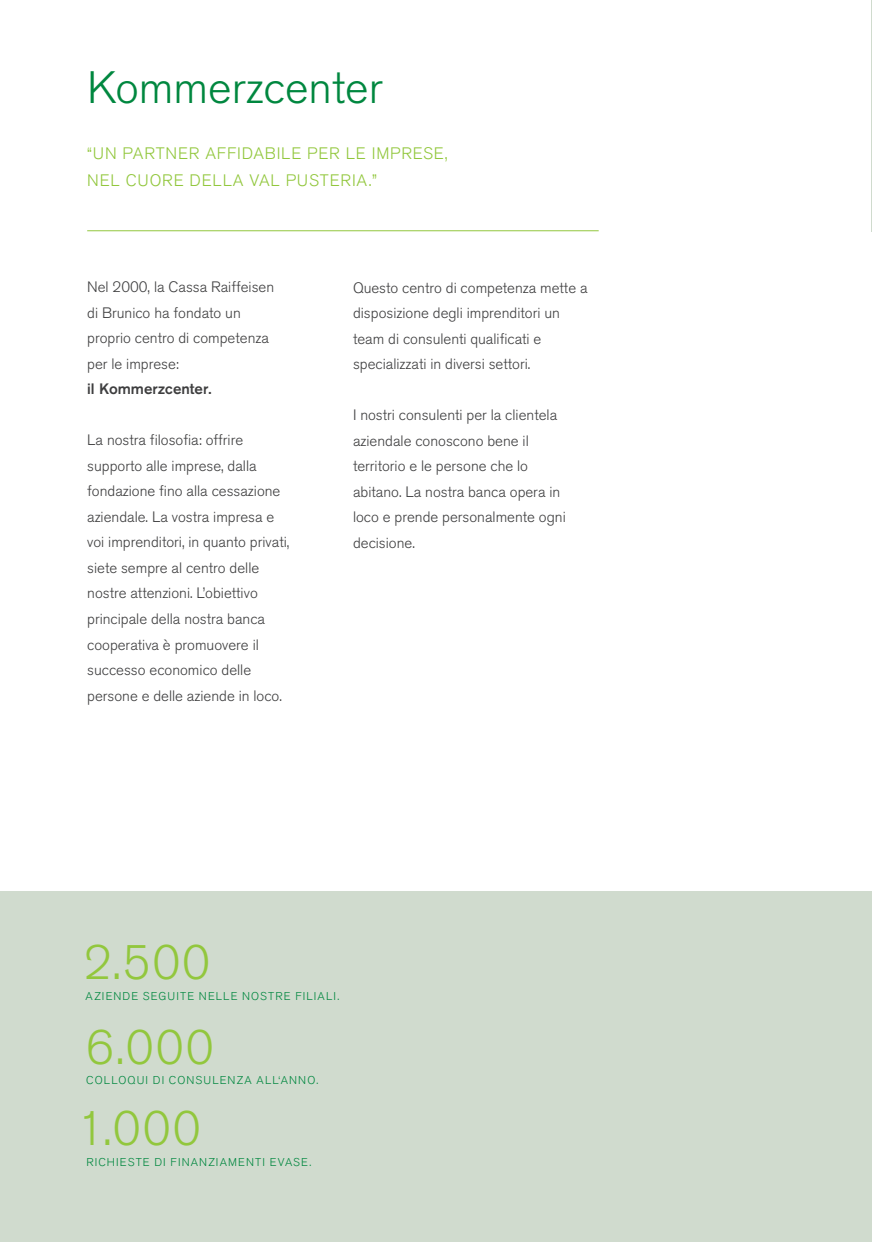
<style>
.page{position:relative;width:872px;height:1242px;background:#fff}
.page>*{position:absolute;margin:0;border:0;box-sizing:border-box;transform-origin:0 0}
.t1{font:300 48px "Akzidenz Grotesk BQ";letter-spacing:.04em;color:#92c73d}
.t2{font:300 45px "Akzidenz Grotesk BQ";color:#00873f}
.t3{font:300 16.5px/27px "Akzidenz Grotesk BQ";letter-spacing:.05em;color:#92c73d}
.t4{font:300 15px/25.5px "Akzidenz Grotesk BQ";color:#3e3e3f}
.t5{font:500 15px "Akzidenz Grotesk BQ";color:#3e3e3f}
.t6{font:300 11.25px "Akzidenz Grotesk BQ";letter-spacing:.1em;color:#00873f}
</style>
<div class="page">
<hr style="left:871px;top:0;width:1px;height:231px;background:#d0dbce">
<div style="left:0;top:891px;width:872px;height:351px;background:#d0dbce"></div>
<hr style="left:87px;top:230px;width:511px;height:1px;background:#92c73d">
<h2 class="t2" style="left:87px;top:62px;width:297px">Kommerzcenter</h2>
<p class="t3" style="left:87px;top:140px;width:362px">“UN PARTNER AFFIDABILE PER LE IMPRESE,<br>NEL CUORE DELLA VAL PUSTERIA.”</p>
<p class="t4" style="left:87px;top:275px;width:189px">Nel 2000, la Cassa Raiffeisen di Brunico ha fondato un proprio centro di competenza per le imprese:</p>
<p class="t5" style="left:87px;top:380px;width:126px">il Kommerzcenter.</p>
<p class="t4" style="left:87px;top:428px;width:204px">La nostra filosofia: offrire supporto alle imprese, dalla fondazione fino alla cessazione aziendale. La vostra impresa e voi imprenditori, in quanto privati, siete sempre al centro delle nostre attenzioni. L’obiettivo principale della nostra banca cooperativa è promuovere il successo economico delle persone e delle aziende in loco.</p>
<p class="t4" style="left:353px;top:275px;width:236px">Questo centro di competenza mette a disposizione degli imprenditori un team di consulenti qualificati e specializzati in diversi settori.</p>
<p class="t4" style="left:353px;top:402px;width:214px">I nostri consulenti per la clientela aziendale conoscono bene il territorio e le persone che lo abitano. La nostra banca opera in loco e prende personalmente ogni decisione.</p>
<h1 class="t1" style="left:84px;top:935px;width:128px">2.500</h1>
<p class="t6" style="left:86px;top:989px;width:255px">AZIENDE SEGUITE NELLE NOSTRE FILIALI.</p>
<h1 class="t1" style="left:86px;top:1020px;width:129px">6.000</h1>
<p class="t6" style="left:86px;top:1074px;width:233px">COLLOQUI DI CONSULENZA ALL‘ANNO.</p>
<h1 class="t1" style="left:77px;top:1101px;width:126px">1.000</h1>
<p class="t6" style="left:86px;top:1155px;width:226px">RICHIESTE DI FINANZIAMENTI EVASE.</p>
</div>
